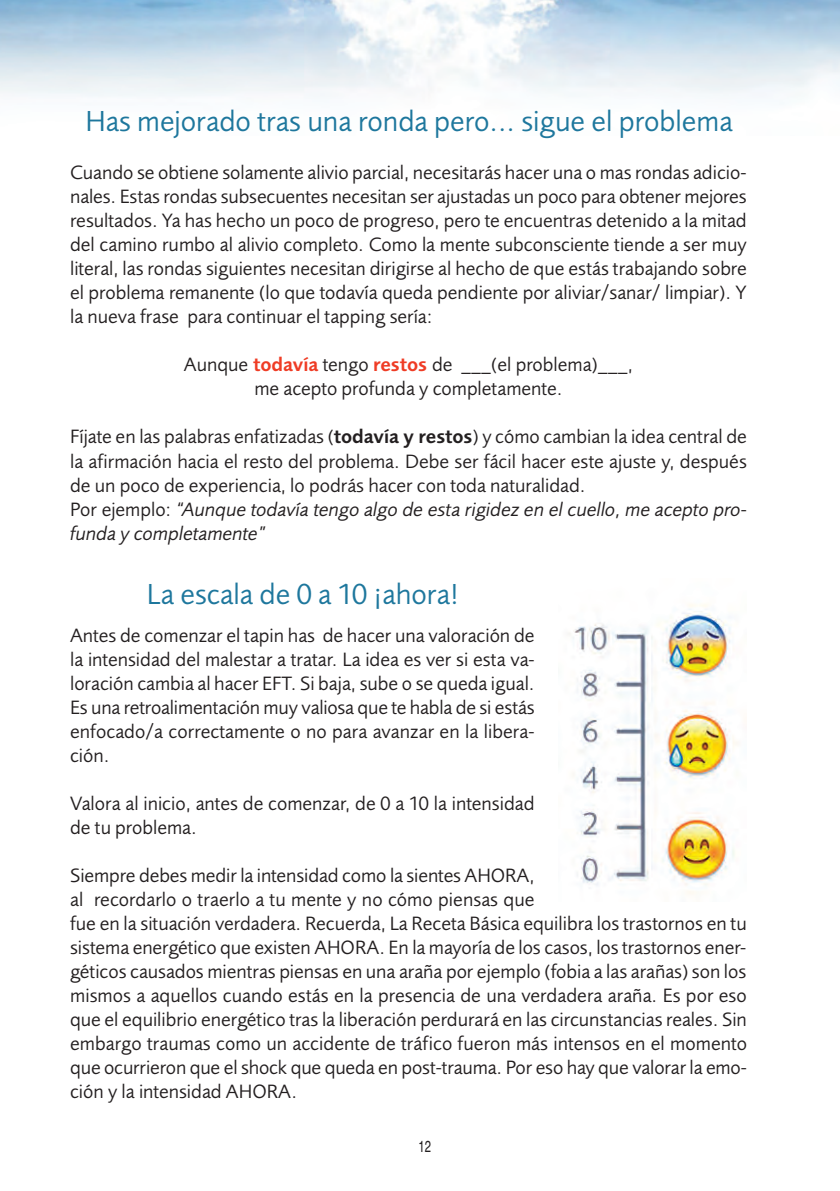
<style>
.page{position:relative;width:840px;height:1191px;background:#fff}
.page>*{position:absolute;margin:0;border:0;box-sizing:border-box;transform-origin:0 0}
.t1{font:30px "EADS Sans";color:#1e779d}
.t2{font:20px/24px "EADS Sans";color:#231f20}
.t3{font:16px "Helvetica";color:#231f20;scale:.71 1}
.s1{font-weight:700;color:#ef3c25}
.s2{font-weight:700}
.s3{font-style:italic}
</style>
<div class="page">
<img style="left:568px;top:604px;width:169px;height:291px">
<h1 class="t1" style="left:85px;top:103px;width:648px">Has mejorado tras una ronda pero... sigue el problema</h1>
<p class="t2" style="left:70px;top:160px;width:677px;text-align:justify">Cuando se obtiene solamente alivio parcial, necesitarás hacer una o mas rondas adicio&shy;nales. Estas rondas subsecuentes necesitan ser ajustadas un poco para obtener mejores resultados. Ya has hecho un poco de progreso, pero te encuentras detenido a la mitad del camino rumbo al alivio completo. Como la mente subconsciente tiende a ser muy literal, las rondas siguientes necesitan dirigirse al hecho de que estás trabajando sobre el problema remanente (lo que todavía queda pendiente por aliviar/sanar/ limpiar). Y la nueva frase para continuar el tapping sería:</p>
<p class="t2" style="left:184px;top:352px;width:450px;text-align:center">Aunque <span class="s1">todavía</span> tengo <span class="s1">restos</span> de ___(el problema)___, me acepto profunda y completamente.</p>
<p class="t2" style="left:70px;top:424px;width:678px">Fíjate en las palabras enfatizadas (<span class="s2">todavía y restos</span>) y cómo cambian la idea central de la afirmación hacia el resto del problema. Debe ser fácil hacer este ajuste y, después de un poco de experiencia, lo podrás hacer con toda naturalidad.<br>Por ejemplo: <span class="s3">“Aunque todavía tengo algo de esta rigidez en el cuello, me acepto pro&shy;funda y completamente”</span></p>
<h1 class="t1" style="left:147px;top:575px;width:313px">La escala de 0 a 10 ¡ahora!</h1>
<p class="t2" style="left:70px;top:622px;width:466px;text-align:justify">Antes de comenzar el tapin has de hacer una valoración de la intensidad del malestar a tratar. La idea es ver si esta va&shy;loración cambia al hacer EFT. Si baja, sube o se queda igual.<br>Es una retroalimentación muy valiosa que te habla de si estás enfocado/a correctamente o no para avanzar en la libera&shy;ción.</p>
<p class="t2" style="left:70px;top:790px;width:465px">Valora al inicio, antes de comenzar, de 0 a 10 la intensidad de tu problema.</p>
<p class="t2" style="left:70px;top:862px;width:678px">Siempre debes medir la intensidad como la sientes AHORA,<br>al recordarlo o traerlo a tu mente y no cómo piensas que<br>fue en la situación verdadera. Recuerda, La Receta Básica equilibra los trastornos en tu sistema energético que existen AHORA. En la mayoría de los casos, los trastornos ener&shy;géticos causados mientras piensas en una araña por ejemplo (fobia a las arañas) son los mismos a aquellos cuando estás en la presencia de una verdadera araña. Es por eso que el equilibrio energético tras la liberación perdurará en las circunstancias reales. Sin embargo traumas como un accidente de tráfico fueron más intensos en el momento que ocurrieron que el shock que queda en post-trauma. Por eso hay que valorar la emo&shy;ción y la intensidad AHORA.</p>
<p class="t3" style="left:418px;top:1136px;width:19px">12</p>
</div>
